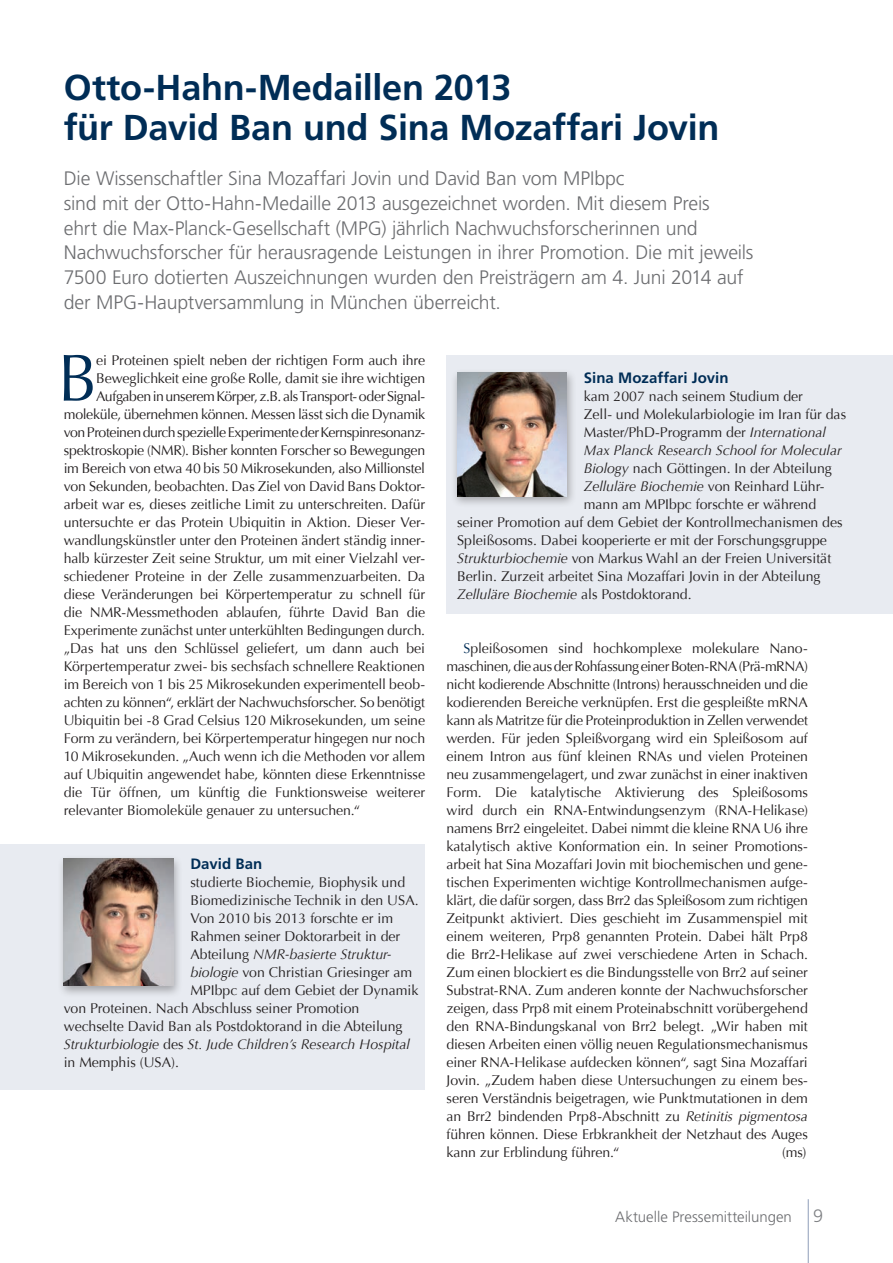
<style>
.page{position:relative;width:893px;height:1263px;background:#fff}
.page>*{position:absolute;margin:0;border:0;box-sizing:border-box;transform-origin:0 0}
.t1{font:66.6px "Optima";color:#002d56}
.t2{font:700 36px/40.5px "Frutiger";letter-spacing:-.01em;color:#002d56}
.t3{font:300 19.5px/24.8px "Frutiger";letter-spacing:-.01em;color:#6c6d70}
.t4{font:300 15px "Frutiger";color:#6c6d70}
.t5{font:700 15px "Frutiger";color:#002d56}
.t6{font:14.1px/18px "Optima";letter-spacing:-.005em;color:#231f20;text-align:justify}
.t7{font:italic 14.1px "Optima";color:#231f20}
.t8{font:14.1px "Optima";letter-spacing:-.03em;color:#231f20}
.s1{font-style:normal}
.s2{font-style:italic}
.s3{color:#002d56}
.s4{font-size:18px;color:#808285}
</style>
<div class="page">
<div style="left:0;top:844px;width:424px;height:246px;background:#e8ebf1"></div>
<div style="left:447px;top:355px;width:446px;height:258px;background:#e8ebf1"></div>
<hr style="left:808px;top:1199px;width:1px;height:64px;background:#94a2bc">
<div style="left:450px;top:368px;width:126px;height:140px;background:#231f20;opacity:.35"></div>
<img style="left:457px;top:372px;width:110px;height:124px">
<div style="left:57px;top:854px;width:126px;height:144px;background:#231f20;opacity:.35"></div>
<img style="left:64px;top:858px;width:109px;height:127px">
<h2 class="t2" style="left:64px;top:66px;width:657px">Otto-Hahn-Medaillen 2013<br>für David Ban und Sina Mozaffari Jovin</h2>
<p class="t3" style="left:64px;top:166px;width:691px">Die Wissenschaftler Sina Mozaffari Jovin und David Ban vom MPIbpc<br>sind mit der Otto-Hahn-Medaille 2013 ausgezeichnet worden. Mit diesem Preis<br>ehrt die Max-Planck-Gesellschaft (MPG) jährlich Nachwuchsforscherinnen und Nachwuchsforscher für herausragende Leistungen in ihrer Promotion. Die mit jeweils 7500 Euro dotierten Auszeichnungen wurden den Preisträgern am 4. Juni 2014 auf der MPG-Hauptversammlung in München überreicht.</p>
<h1 class="t1" style="left:58px;top:339px;width:41px">B</h1>
<p class="t6" style="left:96px;top:351px;width:330px">ei Proteinen spielt neben der richtigen Form auch ihre</p>
<p class="t6" style="left:96px;top:369px;width:331px">Beweglichkeit eine große Rolle, damit sie ihre wichtigen</p>
<p class="t8" style="left:96px;top:388px;width:331px">Aufgaben in unserem Körper, z.B. als Transport- oder Signal-</p>
<p class="t6" style="left:64px;top:405px;width:363px">moleküle, übernehmen können. Messen lässt sich die Dynamik</p>
<p class="t8" style="left:64px;top:424px;width:363px">von Proteinen durch spezielle Experimente der Kernspinresonanz-</p>
<p class="t6" style="left:64px;top:441px;width:363px">spektroskopie (NMR). Bisher konnten Forscher so Bewegungen</p>
<p class="t6" style="left:64px;top:459px;width:363px">im Bereich von etwa 40 bis 50 Mikrosekunden, also Millionstel</p>
<p class="t6" style="left:64px;top:477px;width:363px">von Sekunden, beobachten. Das Ziel von David Bans Doktor-</p>
<p class="t6" style="left:64px;top:495px;width:363px">arbeit war es, dieses zeitliche Limit zu unterschreiten. Dafür</p>
<p class="t6" style="left:64px;top:513px;width:363px">untersuchte er das Protein Ubiquitin in Aktion. Dieser Ver-</p>
<p class="t6" style="left:64px;top:531px;width:363px">wandlungskünstler unter den Proteinen ändert ständig inner-</p>
<p class="t6" style="left:64px;top:549px;width:363px">halb kürzester Zeit seine Struktur, um mit einer Vielzahl ver-</p>
<p class="t6" style="left:64px;top:567px;width:363px">schiedener Proteine in der Zelle zusammenzuarbeiten. Da</p>
<p class="t6" style="left:64px;top:585px;width:363px">diese Veränderungen bei Körpertemperatur zu schnell für</p>
<p class="t6" style="left:64px;top:603px;width:363px">die NMR-Messmethoden ablaufen, führte David Ban die</p>
<p class="t6" style="left:64px;top:621px;width:363px">Experimente zunächst unter unterkühlten Bedingungen durch.</p>
<p class="t6" style="left:64px;top:639px;width:363px">„Das hat uns den Schlüssel geliefert, um dann auch bei</p>
<p class="t6" style="left:64px;top:657px;width:363px">Körpertemperatur zwei- bis sechsfach schnellere Reaktionen</p>
<p class="t6" style="left:64px;top:675px;width:363px">im Bereich von 1 bis 25 Mikrosekunden experimentell beob-</p>
<p class="t6" style="left:64px;top:693px;width:363px">achten zu können“, erklärt der Nachwuchsforscher. So benötigt</p>
<p class="t6" style="left:64px;top:711px;width:363px">Ubiquitin bei -8 Grad Celsius 120 Mikrosekunden, um seine</p>
<p class="t6" style="left:64px;top:729px;width:363px">Form zu verändern, bei Körpertemperatur hingegen nur noch</p>
<p class="t6" style="left:64px;top:747px;width:363px">10 Mikrosekunden. „Auch wenn ich die Methoden vor allem</p>
<p class="t6" style="left:64px;top:765px;width:363px">auf Ubiquitin angewendet habe, könnten diese Erkenntnisse</p>
<p class="t6" style="left:64px;top:783px;width:363px">die Tür öffnen, um künftig die Funktionsweise weiterer</p>
<p class="t6" style="left:64px;top:801px;width:298px">relevanter Biomoleküle genauer zu untersuchen.“</p>
<p class="t5" style="left:190px;top:855px;width:73px">David Ban</p>
<p class="t6" style="left:190px;top:873px;width:216px">studierte Biochemie, Biophysik und</p>
<p class="t6" style="left:190px;top:891px;width:230px">Biomedizinische Technik in den USA.</p>
<p class="t6" style="left:190px;top:909px;width:204px">Von 2010 bis 2013 forschte er im</p>
<p class="t6" style="left:190px;top:927px;width:211px">Rahmen seiner Doktorarbeit in der</p>
<p class="t7" style="left:190px;top:946px;width:202px"><span class="s1">Abteilung</span> NMR-basierte Struktur-</p>
<p class="t6" style="left:190px;top:963px;width:223px"><span class="s2">biologie</span> von Christian Griesinger am</p>
<p class="t6" style="left:190px;top:981px;width:230px">MPIbpc auf dem Gebiet der Dynamik</p>
<p class="t6" style="left:64px;top:999px;width:297px">von Proteinen. Nach Abschluss seiner Promotion</p>
<p class="t6" style="left:64px;top:1017px;width:340px">wechselte David Ban als Postdoktorand in die Abteilung</p>
<p class="t7" style="left:64px;top:1036px;width:348px">Strukturbiologie <span class="s1">des</span> St. Jude Children’s Research Hospital</p>
<p class="t6" style="left:64px;top:1053px;width:117px">in Memphis (USA).</p>
<p class="t5" style="left:584px;top:369px;width:146px">Sina Mozaffari Jovin</p>
<p class="t6" style="left:584px;top:387px;width:221px">kam 2007 nach seinem Studium der</p>
<p class="t6" style="left:584px;top:405px;width:264px">Zell- und Molekularbiologie im Iran für das</p>
<p class="t6" style="left:584px;top:423px;width:244px">Master/PhD-Programm der <span class="s2">International</span></p>
<p class="t7" style="left:584px;top:442px;width:259px">Max Planck Research School for Molecular</p>
<p class="t6" style="left:584px;top:459px;width:250px"><span class="s2">Biology</span> nach Göttingen. In der Abteilung</p>
<p class="t7" style="left:584px;top:478px;width:242px">Zelluläre Biochemie <span class="s1">von Reinhard Lühr-</span></p>
<p class="t6" style="left:584px;top:495px;width:234px">mann am MPIbpc forschte er während</p>
<p class="t6" style="left:457px;top:513px;width:387px">seiner Promotion auf dem Gebiet der Kontrollmechanismen des</p>
<p class="t6" style="left:457px;top:531px;width:371px">Spleißosoms. Dabei kooperierte er mit der Forschungsgruppe</p>
<p class="t6" style="left:457px;top:549px;width:376px"><span class="s2">Strukturbiochemie</span> von Markus Wahl an der Freien Universität</p>
<p class="t6" style="left:457px;top:567px;width:365px">Berlin. Zurzeit arbeitet Sina Mozaffari Jovin in der Abteilung</p>
<p class="t7" style="left:457px;top:586px;width:236px">Zelluläre Biochemie <span class="s1">als Postdoktorand.</span></p>
<p class="t6" style="left:446px;top:639px;width:363px;text-indent:17px"><span class="s3">S</span>pleißosomen sind hochkomplexe molekulare Nano&shy;maschinen, die aus der Rohfassung einer Boten-RNA (Prä-mRNA) nicht kodierende Abschnitte (Introns) herausschneiden und die kodierenden Bereiche verknüpfen. Erst die gespleißte mRNA kann als Matritze für die Proteinproduktion in Zellen verwendet werden. Für jeden Spleißvorgang wird ein Spleißosom auf einem Intron aus fünf kleinen RNAs und vielen Proteinen neu zusammengelagert, und zwar zunächst in einer inaktiven Form. Die katalytische Aktivierung des Spleißosoms wird durch ein RNA-Entwindungsenzym (RNA-Helikase) namens Brr2 eingeleitet. Dabei nimmt die kleine RNA U6 ihre katalytisch aktive Konformation ein. In seiner Promotions&shy;arbeit hat Sina Mozaffari Jovin mit biochemischen und gene&shy;tischen Experimenten wichtige Kontrollmechanismen aufge&shy;klärt, die dafür sorgen, dass Brr2 das Spleißosom zum richtigen Zeitpunkt aktiviert. Dies geschieht im Zusammenspiel mit einem weiteren, Prp8 genannten Protein. Dabei hält Prp8 die Brr2-Helikase auf zwei verschiedene Arten in Schach.<br>Zum einen blockiert es die Bindungsstelle von Brr2 auf seiner Substrat-RNA. Zum anderen konnte der Nachwuchsforscher zeigen, dass Prp8 mit einem Proteinabschnitt vorübergehend den RNA-Bindungskanal von Brr2 belegt. „Wir haben mit diesen Arbeiten einen völlig neuen Regulationsmechanismus einer RNA-Helikase aufdecken können“, sagt Sina Mozaffari Jovin. „Zudem haben diese Untersuchungen zu einem bes&shy;seren Verständnis beigetragen, wie Punktmutationen in dem an Brr2 bindenden Prp8-Abschnitt zu <span class="s2">Retinitis pigmentosa </span>führen können. Diese Erbkrankheit der Netzhaut des Auges kann zur Erblindung führen.“</p>
<p class="t6" style="left:782px;top:1143px;width:26px">(ms)</p>
<p class="t4" style="left:615px;top:1208px;width:210px">Aktuelle Pressemitteilungen <span class="s4">9</span></p>
</div>
